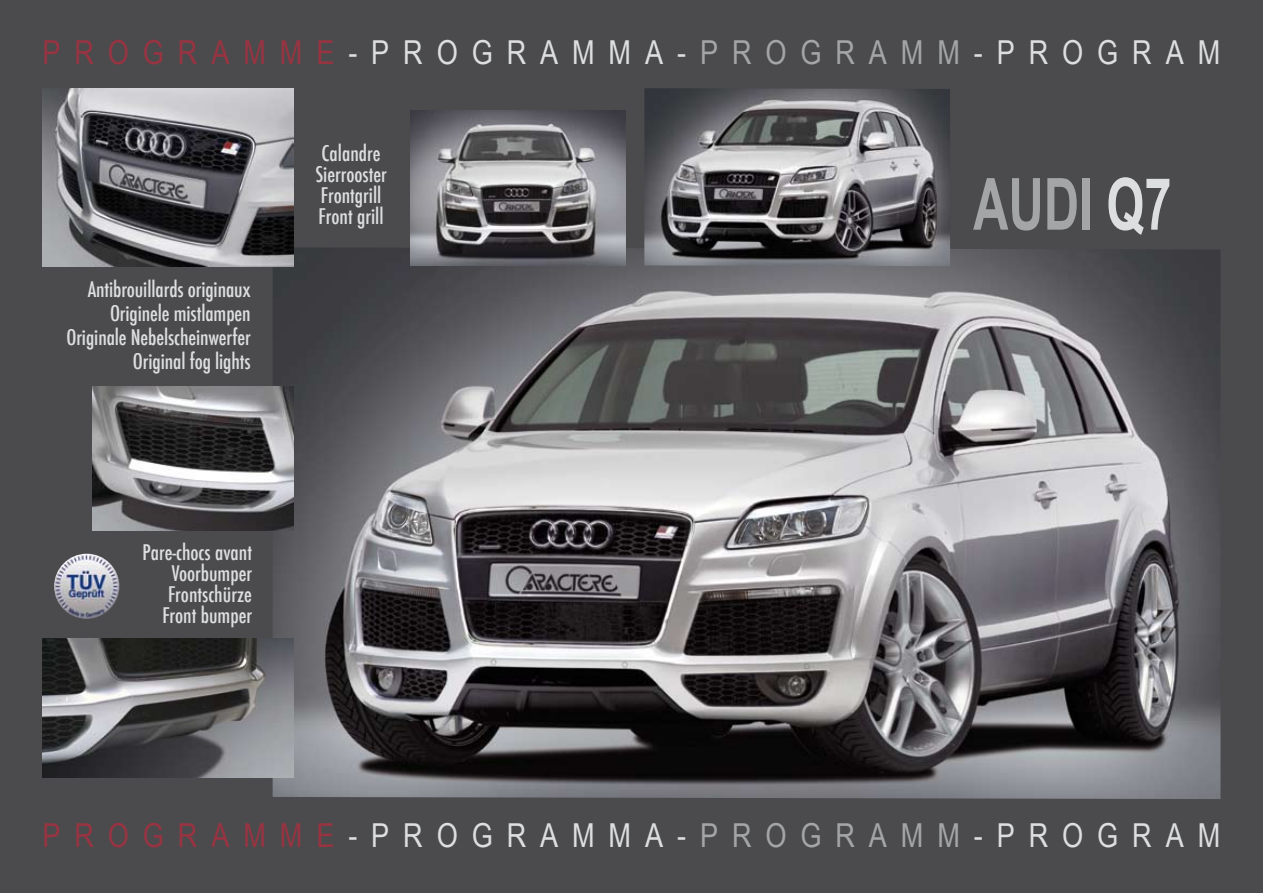
<style>
.page{position:relative;width:1263px;height:893px;background:#4b4b4d}
.page>*{position:absolute;margin:0;border:0;box-sizing:border-box;transform-origin:0 0}
.t1{font:700 72px "Arial Narrow";color:#a3a5a7;scale:.83 1}
.t2{font:33px "Arial Narrow";letter-spacing:.42em;color:#dddedf}
.t3{font:500 condensed 21px/21px "Futura";letter-spacing:-.005em;color:#dddedf;text-align:right}
.s1{color:#983442}
.s2{color:#a3a5a7}
.s3{color:#dddedf}
</style>
<div class="page">
<img style="left:273px;top:247px;width:947px;height:552px">
<img style="left:43px;top:88px;width:251px;height:179px">
<img style="left:54px;top:554px;width:65px;height:65px;border-radius:33px">
<img style="left:93px;top:387px;width:201px;height:143px">
<img style="left:410px;top:111px;width:216px;height:155px">
<img style="left:43px;top:639px;width:251px;height:138px">
<img style="left:644px;top:88px;width:306px;height:178px">
<h2 class="t2" style="left:43px;top:34px;width:1179px"><span class="s1">PROGRAMME</span>-PROGRAMMA-<span class="s2">PROGRAMM</span>-PROGRAM</h2>
<p class="t3" style="left:67px;top:277px;width:186px;line-height:24px">Antibrouillards originaux<br>Originele mistlampen<br>Originale Nebelscheinwerfer<br>Original fog lights</p>
<p class="t3" style="left:315px;top:142px;width:73px;text-align:left">Calandre<br>Sierrooster<br>Frontgrill<br>Front grill</p>
<p class="t3" style="left:143px;top:542px;width:111px">Pare-chocs avant<br>Voorbumper<br>Frontschürze<br>Front bumper</p>
<h1 class="t1" style="left:973px;top:162px;width:240px">AUDI <span class="s3">Q7</span></h1>
<h2 class="t2" style="left:43px;top:817px;width:1179px"><span class="s1">PROGRAMME</span>-PROGRAMMA-<span class="s2">PROGRAMM</span>-PROGRAM</h2>
</div>
